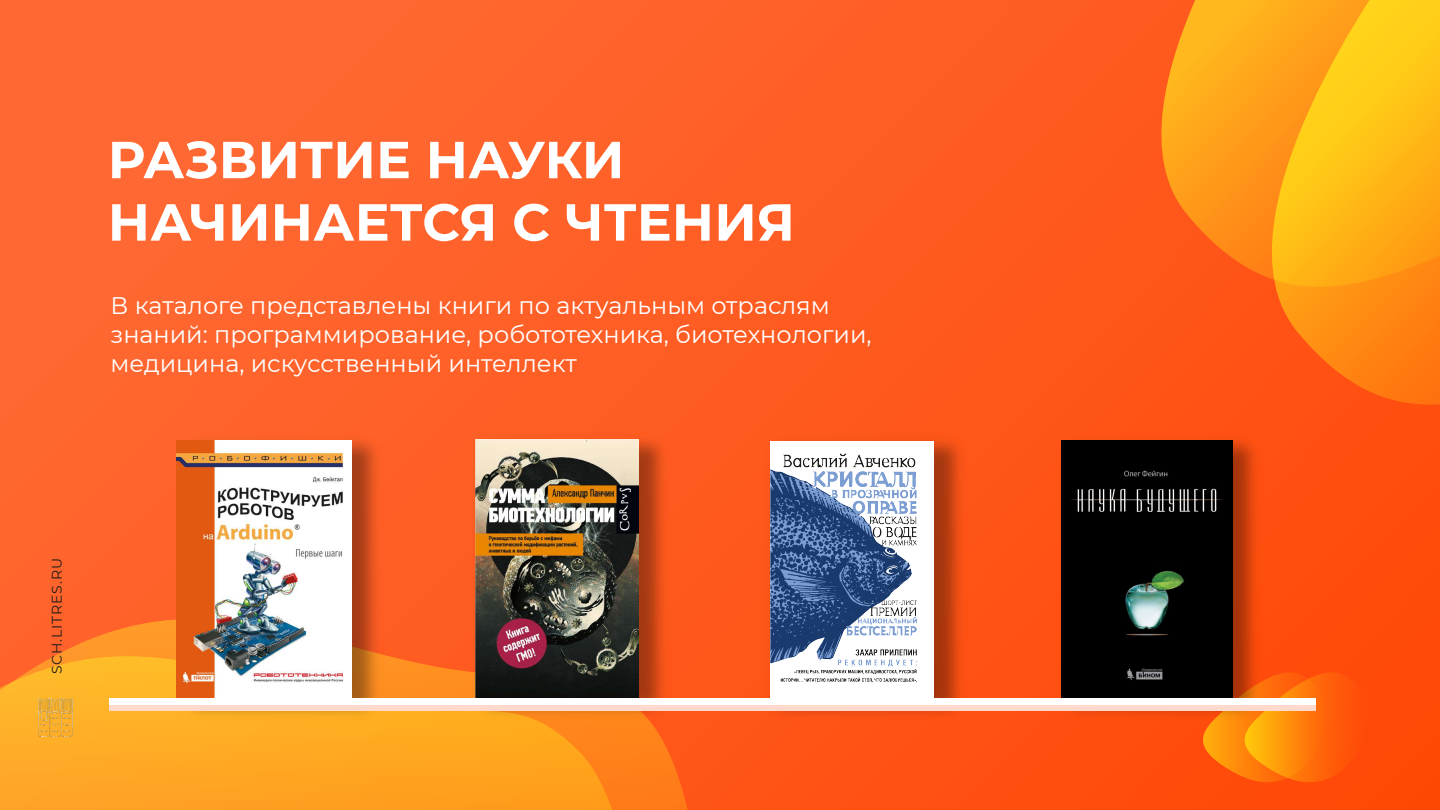
<style>
.page{position:relative;width:1440px;height:810px;background:#fff}
.page>*{position:absolute;margin:0;border:0;box-sizing:border-box;transform-origin:0 0}
.t1{font:700 51.97px/62.4px "Montserrat";color:#fff}
.t2{font:24px/28.8px "Montserrat";color:#fff}
.t3{font:14.02px "Montserrat";letter-spacing:.06em;color:#1d1d1b}
</style>
<div class="page">
<div style="left:0;top:0;width:1440px;height:810px;background:linear-gradient(to right,#ff6b36,#ff4d0d)"></div>
<svg style="left:0;top:619px;width:703px;height:191px;background:#fe9822"></svg>
<svg style="left:1161px;top:0;width:111px;height:287px;background:#ff911a"></svg>
<svg style="left:1272px;top:0;width:168px;height:405px;background:#ffa415"></svg>
<svg style="left:1203px;top:672px;width:165px;height:110px;background:#ff6f0a"></svg>
<img style="left:168px;top:421px;width:228px;height:313px">
<img style="left:176px;top:441px;width:176px;height:257px">
<img style="left:459px;top:420px;width:224px;height:313px">
<img style="left:476px;top:440px;width:163px;height:258px">
<img style="left:1047px;top:421px;width:228px;height:312px">
<img style="left:1062px;top:441px;width:171px;height:257px">
<img style="left:752px;top:421px;width:227px;height:312px">
<img style="left:770px;top:441px;width:164px;height:257px">
<div style="left:109px;top:698px;width:1206px;height:13px;background:#ffd9cc"></div>
<div style="left:109px;top:698px;width:1206px;height:7px;background:#fff"></div>
<img style="left:38px;top:699px;width:35px;height:37px">
<h1 class="t1" style="left:108px;top:126px;width:689px">РАЗВИТИЕ НАУКИ<br>НАЧИНАЕТСЯ С ЧТЕНИЯ</h1>
<p class="t2" style="left:111px;top:290px;width:763px">В каталоге представлены книги по актуальным отраслям знаний: программирование, робототехника, биотехнологии, медицина, искусственный интеллект</p>
<p class="t3" style="left:47px;top:674px;width:118px;rotate:-90deg">SCH.LITRES.RU</p>
</div>
